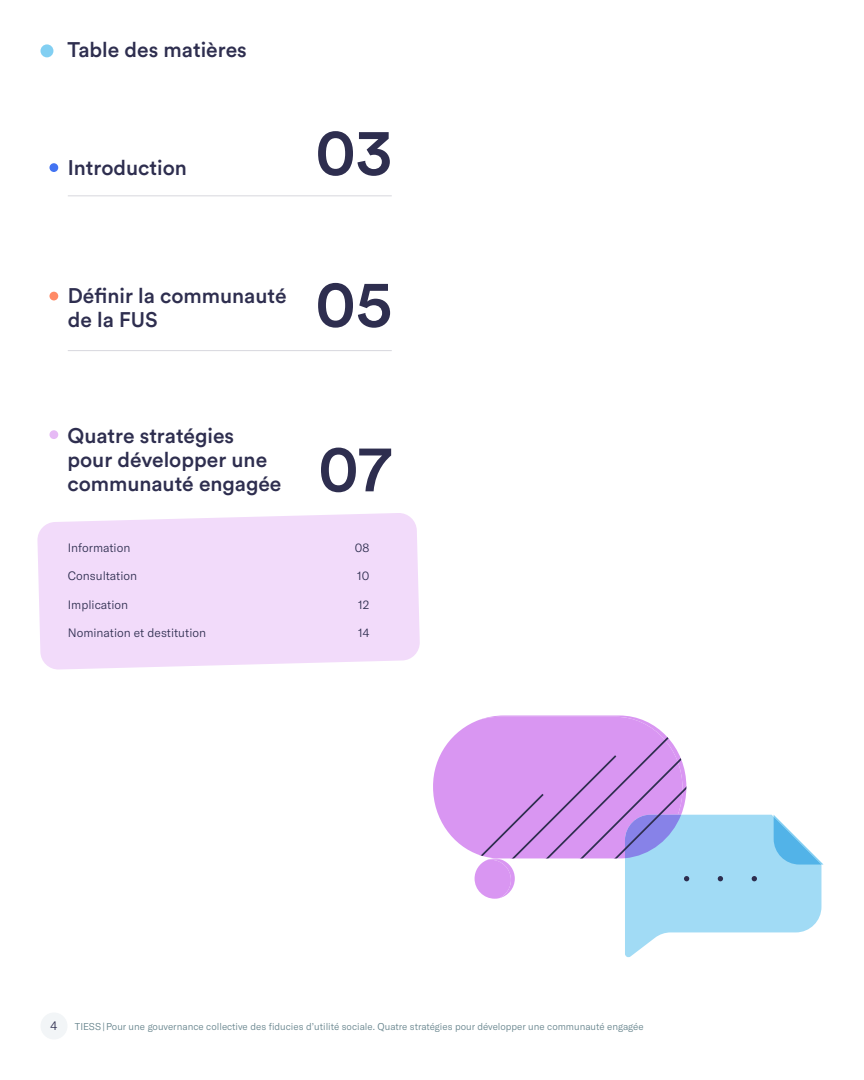
<style>
.page{position:relative;width:864px;height:1080px;background:#fff}
.page>*{position:absolute;margin:0;border:0;box-sizing:border-box;transform-origin:0 0}
.t1{font:500 66px "Circular Std";color:#2e2e4f}
.t2{font:500 21px/24px "Circular Std";color:#2e2e4f}
.t3{font:300 12.3px "GT America";color:#2e2e4f}
.t4{font:300 12px "GT America";color:#2e2e4f}
.t5{font:300 9.75px "GT America";color:#63818a}
</style>
<div class="page">
<div style="left:40px;top:1012px;width:28px;height:28px;background:#f2f5f7;border-radius:50%"></div>
<div style="left:40px;top:44px;width:13px;height:13px;background:#82cff2;border-radius:50%"></div>
<div style="left:49px;top:163px;width:9px;height:9px;background:#4273f2;border-radius:50%"></div>
<hr style="left:68px;top:195px;width:324px;height:1px;background:#2e2e4f">
<hr style="left:68px;top:350px;width:324px;height:1px;background:#2e2e4f">
<div style="left:49px;top:292px;width:9px;height:8px;background:#ff8a66;border-radius:50%"></div>
<div style="left:49px;top:430px;width:9px;height:9px;background:#e6baf5;border-radius:50%"></div>
<svg style="left:37px;top:513px;width:383px;height:157px;fill:#f2dbfa"></svg>
<svg style="left:433px;top:716px;width:391px;height:242px"></svg>
<h2 class="t2" style="left:68px;top:38px;width:181px">Table des matières</h2>
<h2 class="t2" style="left:68px;top:155px;width:121px">Introduction</h2>
<h1 class="t1" style="left:315px;top:110px;width:79px">03</h1>
<h2 class="t2" style="left:68px;top:283px;width:220px">Définir la communauté de la FUS</h2>
<h1 class="t1" style="left:315px;top:262px;width:79px">05</h1>
<h2 class="t2" style="left:67px;top:423px;width:215px">Quatre stratégies pour développer une communauté engagée</h2>
<h1 class="t1" style="left:318px;top:427px;width:75px">07</h1>
<p class="t4" style="left:68px;top:541px;width:64px">Information</p>
<p class="t4" style="left:355px;top:541px;width:16px">08</p>
<p class="t4" style="left:68px;top:569px;width:71px">Consultation</p>
<p class="t4" style="left:357px;top:569px;width:14px">10</p>
<p class="t4" style="left:68px;top:598px;width:62px">Implication</p>
<p class="t4" style="left:358px;top:598px;width:13px">12</p>
<p class="t4" style="left:68px;top:626px;width:140px">Nomination et destitution</p>
<p class="t4" style="left:358px;top:626px;width:13px">14</p>
<p class="t3" style="left:51px;top:1018px;width:8px">4</p>
<p class="t5" style="left:75px;top:1020px;width:570px">TIESS | Pour une gouvernance collective des fiducies d’utilité sociale. Quatre stratégies pour développer une communauté engagée</p>
</div>
